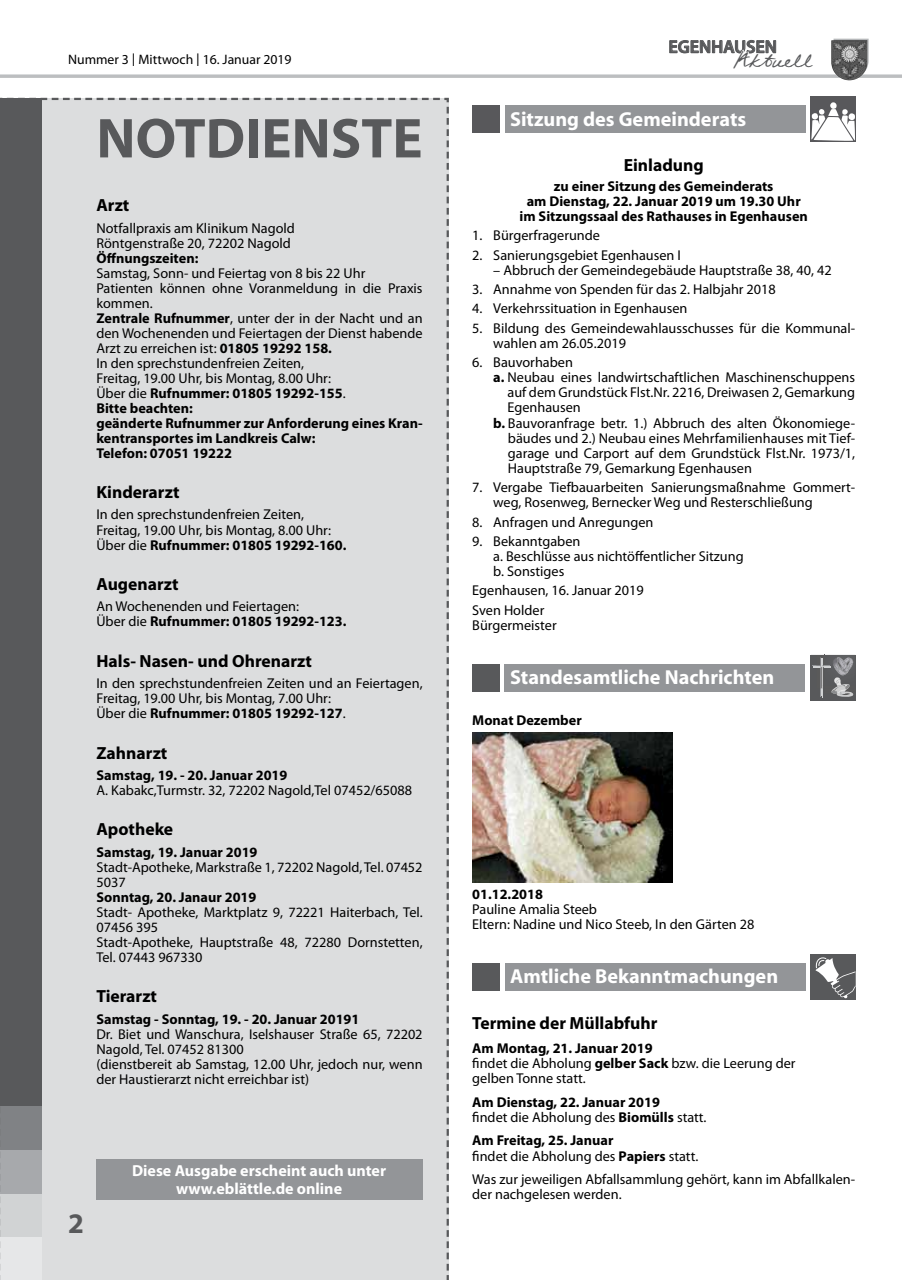
<style>
.page{position:relative;width:902px;height:1280px;background:#fff}
.page>*{position:absolute;margin:0;border:0;box-sizing:border-box;transform-origin:0 0}
.t1{font:700 56.7px "Myriad Pro";color:#58595b}
.t2{font:700 28.5px "Myriad Pro";color:#58595b}
.t3{font:22.95px "Federico Handwriting";color:#58595b}
.t4{font:700 20.25px "Myriad";color:#fff}
.t5{font:600 18px "Myriad Pro";color:#58595b}
.t6{font:700 17.55px "Myriad Pro";color:#000}
.t7{font:700 16.05px/17.5px "Myriad Pro";color:#fff;text-align:center}
.t8{font:14.25px/15px "Myriad Pro";color:#000}
.t9{font:700 14.25px/15.1px "Myriad Pro";color:#000}
.t10{font:13.65px "Myriad Pro";color:#000}
.s1{font-family:"Lucida Sans"}
.s2{font-weight:700}
.s3{font-weight:400}
</style>
<div class="page">
<svg style="left:0;top:97px;width:449px;height:1183px;background:#d0d1d2"></svg>
<hr style="left:0;top:75px;width:901px;height:3px;background:#bcbec0">
<svg style="left:669px;top:40px;width:108px;height:14px"></svg>
<svg style="left:833px;top:39px;width:35px;height:36px"></svg>
<img style="left:831px;top:40px;width:36px;height:40px">
<div style="left:810px;top:97px;width:46px;height:45px;background:#58585b"></div>
<div style="left:504px;top:105px;width:301px;height:28px;background:#939598"></div>
<div style="left:472px;top:106px;width:28px;height:27px;background:#58585b"></div>
<svg style="left:811px;top:102px;width:44px;height:39px"></svg>
<div style="left:809px;top:655px;width:46px;height:45px;background:#58595b"></div>
<div style="left:504px;top:664px;width:301px;height:27px;background:#939598"></div>
<div style="left:472px;top:664px;width:28px;height:28px;background:#58595b"></div>
<svg style="left:812px;top:657px;width:42px;height:41px"></svg>
<img style="left:472px;top:732px;width:200px;height:150px">
<div style="left:810px;top:954px;width:46px;height:45px;background:#58595b"></div>
<svg style="left:815px;top:957px;width:40px;height:41px"></svg>
<div style="left:504px;top:962px;width:301px;height:28px;background:#939598"></div>
<div style="left:472px;top:963px;width:28px;height:27px;background:#58595b"></div>
<div style="left:96px;top:1159px;width:326px;height:40px;background:#939598"></div>
<p class="t10" style="left:68px;top:51px;width:225px">Nummer 3 <span class="s1">|</span> Mittwoch <span class="s1">|</span> 16. Januar 2019</p>
<h1 class="t1" style="left:96px;top:101px;width:327px">NOTDIENSTE</h1>
<p class="t6" style="left:96px;top:194px;width:34px">Arzt</p>
<p class="t8" style="left:96px;top:220px;width:200px">Notfallpraxis am Klinikum Nagold<br>Röntgenstraße 20, 72202 Nagold</p>
<p class="t9" style="left:96px;top:250px;width:103px">Öffnungszeiten:</p>
<p class="t8" style="left:96px;top:265px;width:328px">Samstag, Sonn- und Feiertag von 8 bis 22 Uhr Patienten können ohne Voranmeldung in die Praxis kommen.<br><span class="s2">Zentrale Rufnummer</span>, unter der in der Nacht und an den Wochenenden und Feiertagen der Dienst habende Arzt zu erreichen ist: <span class="s2">01805 19292 158.<br></span>In den sprechstundenfreien Zeiten,<br>Freitag, 19.00 Uhr, bis Montag, 8.00 Uhr:<br>Über die <span class="s2">Rufnummer: 01805 19292-155</span>.<br><span class="s2">Bitte beachten:<br>geänderte Rufnummer zur Anforderung eines Kran&shy;kentransportes im Landkreis Calw:<br>Telefon: 07051 19222</span></p>
<p class="t6" style="left:96px;top:481px;width:84px">Kinderarzt</p>
<p class="t8" style="left:96px;top:507px;width:251px">In den sprechstundenfreien Zeiten,<br>Freitag, 19.00 Uhr, bis Montag, 8.00 Uhr:<br>Über die <span class="s2">Rufnummer: 01805 19292-160.</span></p>
<p class="t6" style="left:96px;top:573px;width:84px">Augenarzt</p>
<p class="t8" style="left:96px;top:599px;width:251px">An Wochenenden und Feiertagen:<br>Über die <span class="s2">Rufnummer: 01805 19292-123.</span></p>
<p class="t6" style="left:96px;top:649px;width:217px">Hals- Nasen- und Ohrenarzt</p>
<p class="t8" style="left:96px;top:676px;width:327px">In den sprechstundenfreien Zeiten und an Feiertagen,<br>Freitag, 19.00 Uhr, bis Montag, 7.00 Uhr:<br>Über die <span class="s2">Rufnummer: 01805 19292-127</span>.</p>
<p class="t6" style="left:96px;top:741px;width:72px">Zahnarzt</p>
<p class="t9" style="left:96px;top:767px;width:192px">Samstag, 19. - 20. Januar 2019</p>
<p class="t8" style="left:96px;top:782px;width:317px">A. Kabakc,Turmstr. 32, 72202 Nagold,Tel 07452/65088</p>
<p class="t6" style="left:96px;top:818px;width:78px">Apotheke</p>
<p class="t9" style="left:96px;top:844px;width:163px">Samstag, 19. Januar 2019</p>
<p class="t8" style="left:96px;top:859px;width:327px">Stadt-Apotheke, Markstraße 1, 72202 Nagold, Tel. 07452<br>5037</p>
<p class="t9" style="left:96px;top:889px;width:161px">Sonntag, 20. Janaur 2019</p>
<p class="t8" style="left:96px;top:904px;width:328px">Stadt- Apotheke, Marktplatz 9, 72221 Haiterbach, Tel.<br>07456 395<br>Stadt-Apotheke, Hauptstraße 48, 72280 Dornstetten, Tel. 07443 967330</p>
<p class="t6" style="left:96px;top:985px;width:62px">Tierarzt</p>
<p class="t9" style="left:96px;top:1011px;width:264px">Samstag - Sonntag, 19. - 20. Januar 20191</p>
<p class="t8" style="left:96px;top:1026px;width:327px">Dr. Biet und Wanschura, Iselshauser Straße 65, 72202<br>Nagold, Tel. 07452 81300<br>(dienstbereit ab Samstag, 12.00 Uhr, jedoch nur, wenn der Haustierarzt nicht erreichbar ist)</p>
<h2 class="t2" style="left:68px;top:1205px;width:17px">2</h2>
<p class="t7" style="left:132px;top:1161px;width:255px">Diese Ausgabe erscheint auch unter www.eblättle.de online</p>
<p class="t5" style="left:668px;top:35px;width:110px">EGENHAUSEN</p>
<h3 class="t3" style="left:733px;top:46px;width:80px">Aktuell</h3>
<h3 class="t4" style="left:510px;top:109px;width:238px">Sitzung des Gemeinderats</h3>
<p class="t6" style="left:623px;top:154px;width:81px">Einladung</p>
<p class="t9" style="left:519px;top:178px;width:290px;text-align:center">zu einer Sitzung des Gemeinderats<br>am Dienstag, 22. Januar 2019 um 19.30 Uhr im Sitzungssaal des Rathauses in Egenhausen</p>
<p class="t8" style="left:472px;top:228px;width:129px">1. Bürgerfragerunde</p>
<p class="t8" style="left:472px;top:247px;width:210px">2. Sanierungsgebiet Egenhausen I</p>
<p class="t8" style="left:493px;top:262px;width:340px">– Abbruch der Gemeindegebäude Hauptstraße 38, 40, 42</p>
<p class="t8" style="left:472px;top:281px;width:305px">3. Annahme von Spenden für das 2. Halbjahr 2018</p>
<p class="t8" style="left:472px;top:301px;width:217px">4. Verkehrssituation in Egenhausen</p>
<p class="t8" style="left:493px;top:320px;width:363px;text-indent:-21px">5. Bildung des Gemeindewahlausschusses für die Kommunal&shy;wahlen am 26.05.2019</p>
<p class="t8" style="left:472px;top:355px;width:102px">6. Bauvorhaben</p>
<p class="t8" style="left:493px;top:370px;width:363px"><span class="s2">a.</span> Neubau eines landwirtschaftlichen Maschinenschuppens</p>
<p class="t8" style="left:507px;top:385px;width:349px">auf dem Grundstück Flst.Nr. 2216, Dreiwasen 2, Gemarkung</p>
<p class="t8" style="left:507px;top:400px;width:75px">Egenhausen</p>
<p class="t8" style="left:493px;top:415px;width:363px"><span class="s2">b.</span> Bauvoranfrage betr. 1.) Abbruch des alten Ökonomiege-</p>
<p class="t8" style="left:508px;top:430px;width:349px">bäudes und 2.) Neubau eines Mehrfamilienhauses mit Tief-</p>
<p class="t8" style="left:508px;top:445px;width:349px">garage und Carport auf dem Grundstück Flst.Nr. 1973/1,</p>
<p class="t8" style="left:508px;top:460px;width:245px">Hauptstraße 79, Gemarkung Egenhausen</p>
<p class="t8" style="left:493px;top:479px;width:363px;text-indent:-21px">7. Vergabe Tiefbauarbeiten Sanierungsmaßnahme Gommert&shy;weg, Rosenweg, Bernecker Weg und Resterschließung</p>
<p class="t8" style="left:472px;top:514px;width:183px">8. Anfragen und Anregungen</p>
<p class="t8" style="left:493px;top:533px;width:252px;text-indent:-21px">9. Bekanntgaben<br>a. Beschlüsse aus nichtöffentlicher Sitzung b. Sonstiges</p>
<p class="t8" style="left:472px;top:581px;width:173px;line-height:19.4px">Egenhausen, 16. Januar 2019<br>Sven Holder</p>
<p class="t8" style="left:472px;top:617px;width:86px">Bürgermeister</p>
<h3 class="t4" style="left:510px;top:667px;width:266px">Standesamtliche Nachrichten</h3>
<p class="t9" style="left:472px;top:712px;width:111px">Monat Dezember</p>
<p class="t9" style="left:472px;top:886px;width:72px">01.12.2018</p>
<p class="t8" style="left:472px;top:902px;width:283px">Pauline Amalia Steeb<br>Eltern: Nadine und Nico Steeb, In den Gärten 28</p>
<h3 class="t4" style="left:510px;top:966px;width:269px">Amtliche Bekanntmachungen</h3>
<p class="t6" style="left:472px;top:1012px;width:187px">Termine der Müllabfuhr</p>
<p class="t8" style="left:472px;top:1040px;width:325px"><span class="s2">Am Montag, 21. Januar 2019<br></span>findet die Abholung <span class="s2">gelber Sack</span> bzw. die Leerung der gelben Tonne statt.</p>
<p class="t9" style="left:472px;top:1094px;width:236px">Am Dienstag, 22. Januar 2019<br><span class="s3">findet die Abholung des</span> Biomülls <span class="s3">statt.</span></p>
<p class="t9" style="left:472px;top:1132px;width:227px">Am Freitag, 25. Januar<br><span class="s3">findet die Abholung des</span> Papiers <span class="s3">statt.</span></p>
<p class="t8" style="left:472px;top:1171px;width:384px">Was zur jeweiligen Abfallsammlung gehört, kann im Abfallkalen&shy;der nachgelesen werden.</p>
</div>
